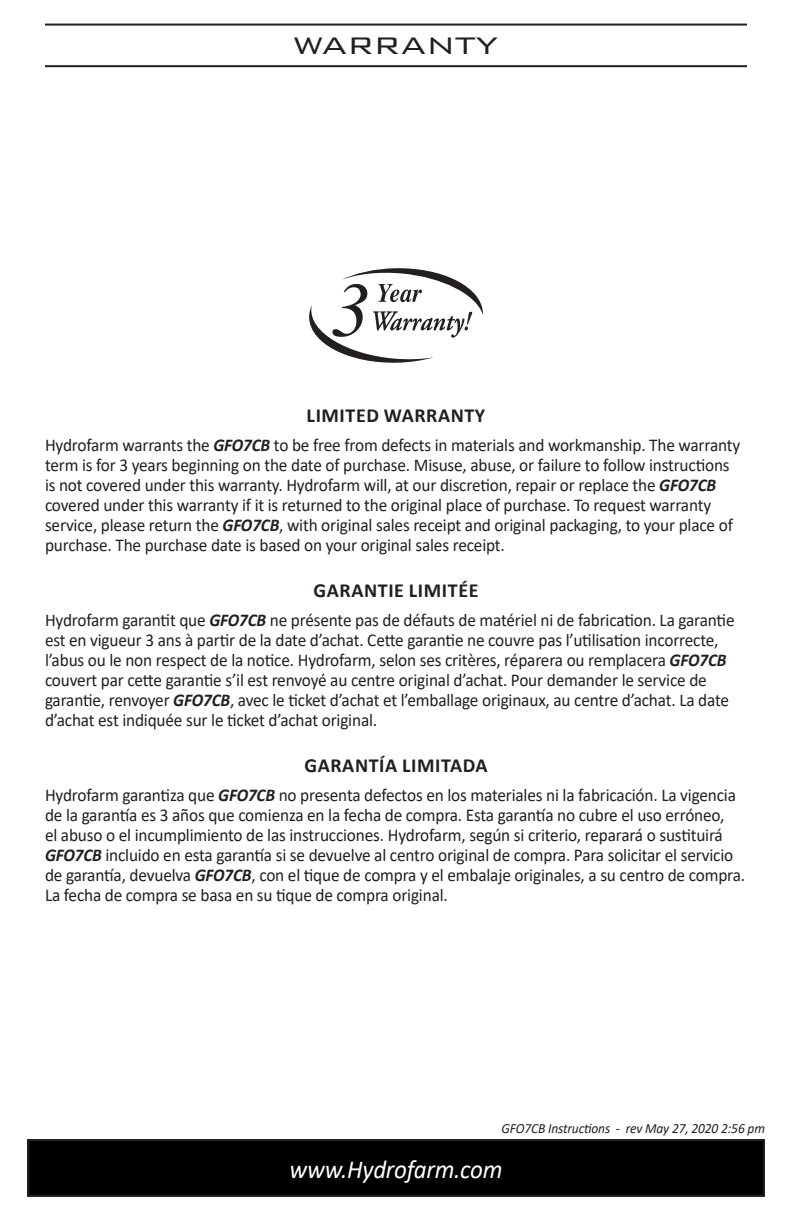
<style>
.page{position:relative;width:792px;height:1224px;background:#fff}
.page>*{position:absolute;margin:0;border:0;box-sizing:border-box;transform-origin:0 0}
.t1{font:300 32px "Bank Gothic BT";letter-spacing:-.01em;color:#231f20;scale:1.1 1}
.t2{font:italic 26px "Calibri";letter-spacing:-.01em;color:#fff;scale:.96 1}
.t3{font:700 20px "Calibri";letter-spacing:.03em;color:#231f20}
.t4{font:18px/20px "Calibri";letter-spacing:-.01em;color:#231f20;scale:.96 1}
.t5{font:italic 14px "Calibri";letter-spacing:-.01em;color:#231f20;scale:.96 1}
.s1{font-weight:700;font-style:italic}
.s2{font-style:normal}
</style>
<div class="page">
<div style="left:28px;top:1140px;width:736px;height:56px;background:#000001"></div>
<div style="left:27px;top:1139px;width:738px;height:58px;border:2px solid #231f20"></div>
<hr style="left:45px;top:24px;width:702px;height:2px;background:#231f20">
<hr style="left:45px;top:65px;width:702px;height:2px;background:#231f20">
<svg style="left:309px;top:268px;width:174px;height:95px"></svg>
<h1 class="t1" style="left:293px;top:29px;width:189px">WARRANTY</h1>
<p class="t3" style="left:307px;top:401px;width:180px">LIMITED WARRANTY</p>
<p class="t4" style="left:45px;top:435px;width:726px">Hydrofarm warrants the <span class="s1">GFO7CB</span> to be free from defects in materials and workmanship. The warranty term is for 3 years beginning on the date of purchase. Misuse, abuse, or failure to follow instructions is not covered under this warranty. Hydrofarm will, at our discretion, repair or replace the <span class="s1">GFO7CB </span>covered under this warranty if it is returned to the original place of purchase. To request warranty service, please return the <span class="s1">GFO7CB</span>, with original sales receipt and original packaging, to your place of purchase. The purchase date is based on your original sales receipt.</p>
<p class="t3" style="left:314px;top:576px;width:166px">GARANTIE LIMITÉE</p>
<p class="t4" style="left:45px;top:610px;width:720px">Hydrofarm garantit que <span class="s1">GFO7CB</span> ne présente pas de défauts de matériel ni de fabrication. La garantie est en vigueur 3 ans à partir de la date d’achat. Cette garantie ne couvre pas l’utilisation incorrecte, l’abus ou le non respect de la notice. Hydrofarm, selon ses critères, réparera ou remplacera <span class="s1">GFO7CB </span>couvert par cette garantie s’il est renvoyé au centre original d’achat. Pour demander le service de garantie, renvoyer <span class="s1">GFO7CB</span>, avec le ticket d’achat et l’emballage originaux, au centre d’achat. La date d’achat est indiquée sur le ticket d’achat original.</p>
<p class="t3" style="left:304px;top:751px;width:185px">GARANTÍA LIMITADA</p>
<p class="t4" style="left:45px;top:785px;width:731px">Hydrofarm garantiza que <span class="s1">GFO7CB</span> no presenta defectos en los materiales ni la fabricación. La vigencia de la garantía es 3 años que comienza en la fecha de compra. Esta garantía no cubre el uso erróneo,<br>el abuso o el incumplimiento de las instrucciones. Hydrofarm, según si criterio, reparará o sustituirá <span class="s1">GFO7CB</span> incluido en esta garantía si se devuelve al centro original de compra. Para solicitar el servicio de garantía, devuelva <span class="s1">GFO7CB</span>, con el tique de compra y el embalaje originales, a su centro de compra.<br>La fecha de compra se basa en su tique de compra original.</p>
<p class="t5" style="left:502px;top:1119px;width:276px">GFO7CB Instructions - rev May 27, 2020 2:56 pm</p>
<h2 class="t2" style="left:61px;top:1151px;width:461px"><span class="s2">12</span> www.Hydrofarm.comwww.Hydrofarm.com</h2>
</div>
